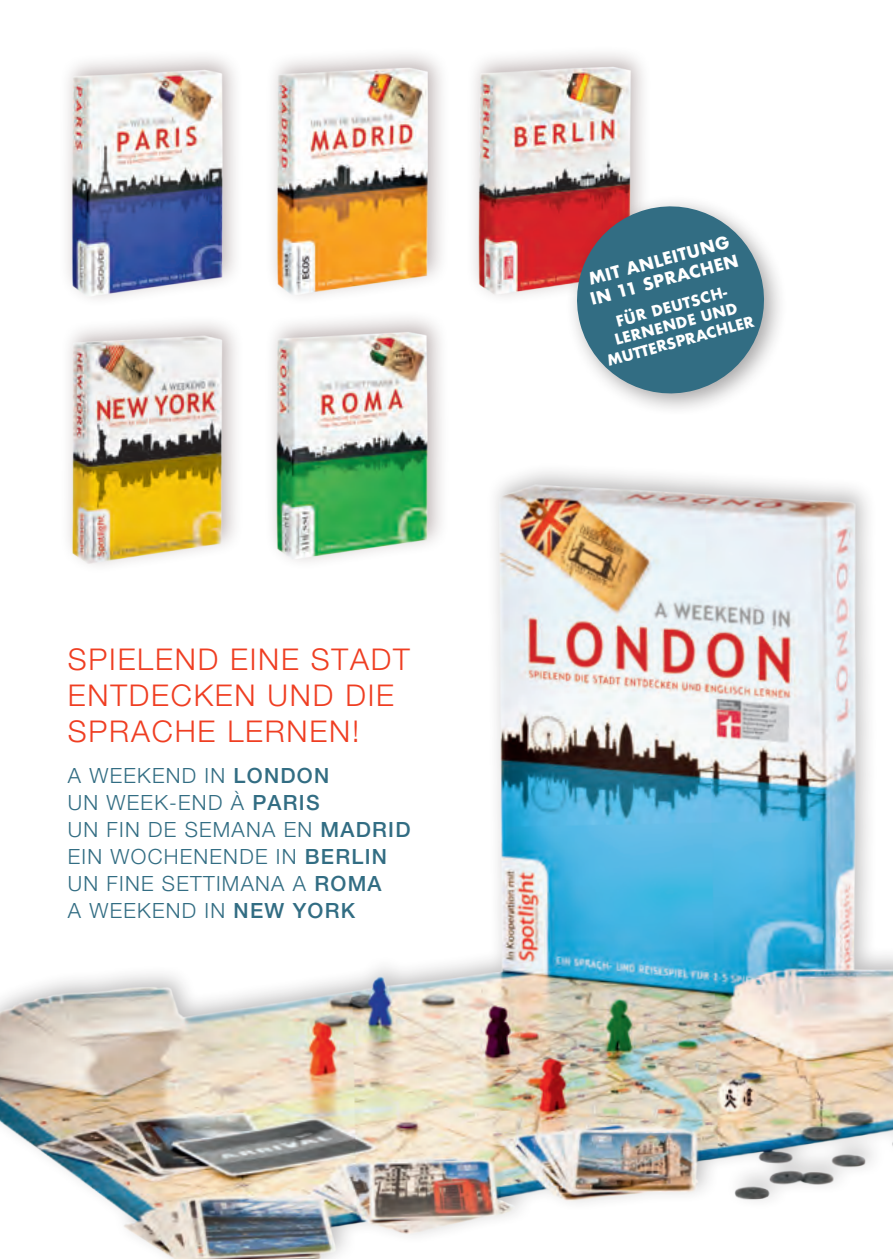
<style>
.page{position:relative;width:893px;height:1259px;background:#fff}
.page>*{position:absolute;margin:0;border:0;box-sizing:border-box;transform-origin:0 0}
.t1{font:300 30px/36px "Helvetica Neue";letter-spacing:.06em;color:#ef3e22}
.t2{font:300 21px/27px "Helvetica Neue";letter-spacing:.06em;color:#326d83}
.t3{font:700 16.5px/19.8px "Futura";color:#fff}
.t4{font:700 14.7px/17.7px "Futura";color:#fff;text-align:center}
.s1{font-weight:500}
</style>
<div class="page">
<img style="left:69px;top:323px;width:167px;height:138px">
<img style="left:0;top:467px;width:893px;height:792px">
<img style="left:67px;top:57px;width:169px;height:242px">
<img style="left:243px;top:56px;width:217px;height:512px">
<div style="left:263px;top:309px;width:187px;height:262px;background:#250000;opacity:.3"></div>
<img style="left:474px;top:53px;width:167px;height:244px">
<div style="left:565px;top:194px;width:223px;height:223px;background:#231f20;opacity:.4"></div>
<svg style="left:567px;top:196px;width:207px;height:207px"></svg>
<h1 class="t1" style="left:68px;top:640px;width:343px">SPIELEND EINE STADT<br>ENTDECKEN UND DIE<br>SPRACHE LERNEN!</h1>
<p class="t2" style="left:68px;top:761px;width:344px">A WEEKEND IN <span class="s1">LONDON<br></span>UN WEEK-END À <span class="s1">PARIS<br></span>UN FIN DE SEMANA EN <span class="s1">MADRID<br></span>EIN WOCHENENDE IN <span class="s1">BERLIN<br></span>UN FINE SETTIMANA A <span class="s1">ROMA<br></span>A WEEKEND IN <span class="s1">NEW YORK</span></p>
<p class="t3" style="left:583px;top:270px;width:154px;rotate:-15deg">MIT ANLEITUNG<br>IN 11 SPRACHEN</p>
<p class="t4" style="left:596px;top:318px;width:153px;rotate:-15deg">FÜR DEUTSCH-<br>LERNENDE UND<br>MUTTERSPRACHLER</p>
</div>
